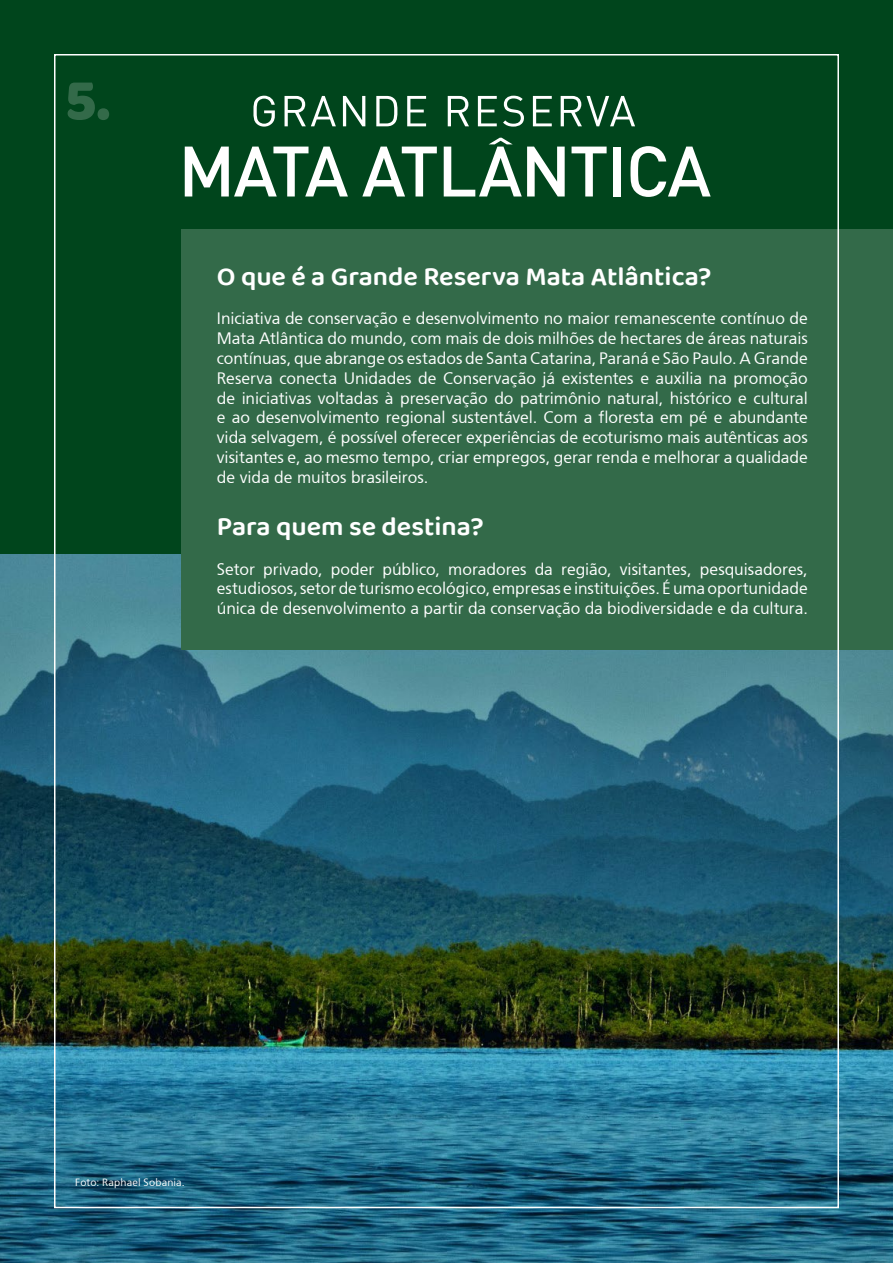
<style>
.page{position:relative;width:893px;height:1263px;background:#fff}
.page>*{position:absolute;margin:0;border:0;box-sizing:border-box;transform-origin:0 0}
.t1{font:800 60px "Baloo 2";color:#336a49}
.t2{font:600 27px "Baloo 2";color:#fff}
.t3{font:16.5px/19.8px "Weissach Regular SWFTE";letter-spacing:-.005em;color:#fff;text-align:justify}
.t4{font:10.5px "Weissach Regular SWFTE";letter-spacing:.015em;color:#fff}
</style>
<div class="page">
<div style="left:0;top:0;width:893px;height:804px;background:#00451c"></div>
<img style="left:0;top:555px;width:893px;height:708px">
<div style="left:182px;top:229px;width:711px;height:420px;background:#336a49"></div>
<svg style="left:253px;top:96px;width:22px;height:31px"></svg>
<svg style="left:285px;top:96px;width:51px;height:30px"></svg>
<svg style="left:343px;top:96px;width:22px;height:30px"></svg>
<svg style="left:376px;top:96px;width:21px;height:30px"></svg>
<svg style="left:407px;top:96px;width:19px;height:30px"></svg>
<svg style="left:448px;top:96px;width:21px;height:30px"></svg>
<svg style="left:478px;top:96px;width:19px;height:30px"></svg>
<svg style="left:503px;top:96px;width:21px;height:31px"></svg>
<svg style="left:533px;top:96px;width:19px;height:30px"></svg>
<svg style="left:561px;top:96px;width:74px;height:30px"></svg>
<svg style="left:185px;top:147px;width:163px;height:49px"></svg>
<svg style="left:362px;top:147px;width:75px;height:49px"></svg>
<svg style="left:572px;top:147px;width:35px;height:49px"></svg>
<div style="left:613px;top:147px;width:8px;height:49px;background:#fff"></div>
<svg style="left:630px;top:146px;width:81px;height:51px"></svg>
<svg style="left:444px;top:138px;width:121px;height:58px"></svg>
<p class="t1" style="left:65px;top:63px;width:47px">5.</p>
<p class="t2" style="left:217px;top:256px;width:496px">O que é a Grande Reserva Mata Atlântica?</p>
<p class="t3" style="left:217px;top:309px;width:593px">Iniciativa de conservação e desenvolvimento no maior remanescente contínuo de Mata Atlântica do mundo, com mais de dois milhões de hectares de áreas naturais contínuas, que abrange os estados de Santa Catarina, Paraná e São Paulo. A Grande Reserva conecta Unidades de Conservação já existentes e auxilia na promoção de iniciativas voltadas à preservação do patrimônio natural, histórico e cultural e ao desenvolvimento regional sustentável. Com a floresta em pé e abundante vida selvagem, é possível oferecer experiências de ecoturismo mais autênticas aos visitantes e, ao mesmo tempo, criar empregos, gerar renda e melhorar a qualidade de vida de muitos brasileiros.</p>
<p class="t2" style="left:217px;top:507px;width:268px">Para quem se destina?</p>
<p class="t3" style="left:217px;top:559px;width:593px">Setor privado, poder público, moradores da região, visitantes, pesquisadores, estudiosos, setor de turismo ecológico, empresas e instituições. É uma oportunidade única de desenvolvimento a partir da conservação da biodiversidade e da cultura.</p>
<p class="t4" style="left:75px;top:1177px;width:111px">Foto: Raphael Sobania.</p>
</div>
